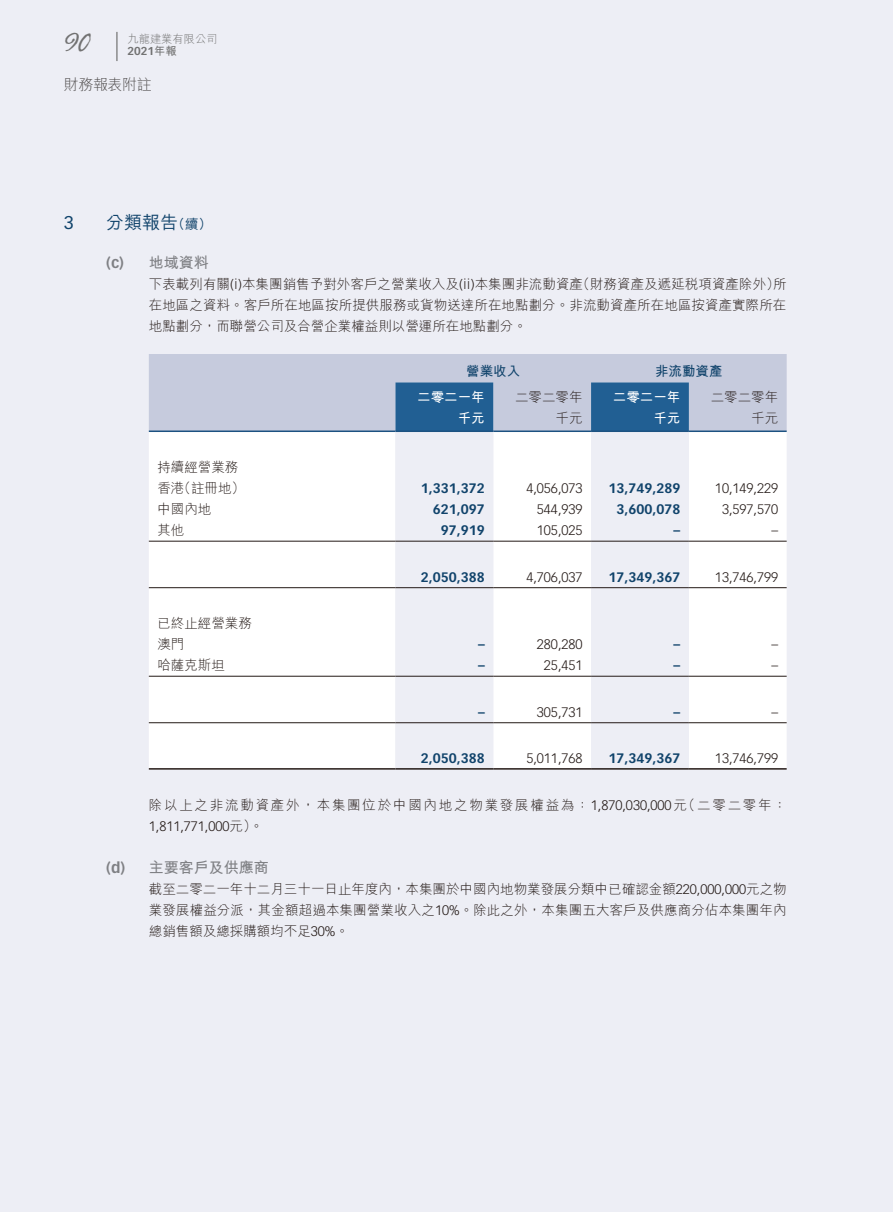
<style>
.page{position:relative;width:893px;height:1212px;background:#edeef5}
.page>*{position:absolute;margin:0;border:0;box-sizing:border-box;transform-origin:0 0}
.t1{font:31.5px "Legault Std";color:#727272}
.t2{font:500 18px "M Hei HK";color:#10436b}
.t3{font:18px "Vectora LT Std";color:#10436b}
.t4{font:700 15px "M Hei HK";color:#7f8084}
.t5{font:300 15px "M Hei HK";letter-spacing:-.025em;color:#4d4a4a}
.t6{font:300 13.5px/21px "M Hei HK";letter-spacing:.005em;color:#231916;text-align:justify}
.t7{font:300 13.5px "Vectora LT Std";color:#231916}
.t8{font:700 13.5px "Vectora LT Std";color:#10436b}
.t9{font:300 13.5px "M Hei HK";letter-spacing:.13em;color:#231916}
.t10{font:700 13.5px "M Hei HK";color:#fff}
.t11{font:700 13.5px "M Hei HK";color:#10436b}
.t12{font:300 11.25px "M Hei HK";color:#727272}
.t13{font:700 11.25px "Vectora LT Std";color:#727272}
.s1{font-family:"M Hei HK"}
.s2{font-size:13.5px}
.s3{font-family:"Vectora LT Std"}
</style>
<div class="page">
<svg style="left:117px;top:32px;width:1px;height:29px"></svg>
<div style="left:149px;top:354px;width:638px;height:76px;background:#c6cbdd"></div>
<svg style="left:395px;top:382px;width:294px;height:48px;background:#5a84ac"></svg>
<div style="left:149px;top:432px;width:638px;height:336px;background:#fff"></div>
<svg style="left:395px;top:432px;width:294px;height:336px"></svg>
<hr style="left:149px;top:430px;width:246px;height:2px;background:#1c5281">
<hr style="left:395px;top:430px;width:98px;height:2px;background:#1c5281">
<hr style="left:493px;top:430px;width:98px;height:2px;background:#1c5281">
<hr style="left:591px;top:430px;width:98px;height:2px;background:#1c5281">
<hr style="left:689px;top:430px;width:98px;height:2px;background:#1c5281">
<hr style="left:149px;top:541px;width:246px;height:1px;background:#231916">
<hr style="left:395px;top:541px;width:98px;height:1px;background:#231916">
<hr style="left:493px;top:541px;width:98px;height:1px;background:#231916">
<hr style="left:591px;top:541px;width:98px;height:1px;background:#231916">
<hr style="left:689px;top:541px;width:98px;height:1px;background:#231916">
<hr style="left:149px;top:587px;width:246px;height:1px;background:#231916">
<hr style="left:395px;top:587px;width:98px;height:1px;background:#231916">
<hr style="left:493px;top:587px;width:98px;height:1px;background:#231916">
<hr style="left:591px;top:587px;width:98px;height:1px;background:#231916">
<hr style="left:689px;top:587px;width:98px;height:1px;background:#231916">
<hr style="left:149px;top:676px;width:246px;height:1px;background:#231916">
<hr style="left:395px;top:676px;width:98px;height:1px;background:#231916">
<hr style="left:493px;top:676px;width:98px;height:1px;background:#231916">
<hr style="left:591px;top:676px;width:98px;height:1px;background:#231916">
<hr style="left:689px;top:676px;width:98px;height:1px;background:#231916">
<hr style="left:149px;top:722px;width:246px;height:1px;background:#231916">
<hr style="left:395px;top:722px;width:98px;height:1px;background:#231916">
<hr style="left:493px;top:722px;width:98px;height:1px;background:#231916">
<hr style="left:591px;top:722px;width:98px;height:1px;background:#231916">
<hr style="left:689px;top:722px;width:98px;height:1px;background:#231916">
<hr style="left:149px;top:768px;width:246px;height:2px;background:#231916">
<hr style="left:395px;top:768px;width:98px;height:2px;background:#231916">
<hr style="left:493px;top:768px;width:98px;height:2px;background:#231916">
<hr style="left:591px;top:768px;width:98px;height:2px;background:#231916">
<hr style="left:689px;top:768px;width:98px;height:2px;background:#231916">
<p class="t12" style="left:128px;top:30px;width:91px">九龍建業有限公司</p>
<h1 class="t1" style="left:64px;top:27px;width:28px">90</h1>
<p class="t13" style="left:128px;top:44px;width:51px">2021<span class="s1">年報</span></p>
<p class="t5" style="left:64px;top:74px;width:90px">財務報表附註</p>
<h2 class="t3" style="left:64px;top:212px;width:12px">3</h2>
<h2 class="t2" style="left:106px;top:209px;width:107px">分類報告<span class="s2">（續）</span></h2>
<p class="t4" style="left:106px;top:252px;width:104px"><span class="s3">(c)</span> 地域資料</p>
<p class="t6" style="left:149px;top:273px;width:639px">下表載列有關<span class="s3">(i)</span>本集團銷售予對外客戶之營業收入及<span class="s3">(ii)</span>本集團非流動資產（財務資產及遞延稅項資產除外）所在地區之資料。客戶所在地區按所提供服務或貨物送達所在地點劃分。非流動資產所在地區按資產實際所在地點劃分，而聯營公司及合營企業權益則以營運所在地點劃分。</p>
<p class="t11" style="left:466px;top:362px;width:55px">營業收入</p>
<p class="t11" style="left:655px;top:362px;width:69px">非流動資產</p>
<p class="t10" style="left:417px;top:387px;width:69px">二零二一年</p>
<p class="t6" style="left:515px;top:386px;width:69px">二零二零年</p>
<p class="t10" style="left:613px;top:387px;width:69px">二零二一年</p>
<p class="t6" style="left:711px;top:386px;width:69px">二零二零年</p>
<p class="t10" style="left:458px;top:408px;width:28px">千元</p>
<p class="t6" style="left:556px;top:407px;width:28px">千元</p>
<p class="t10" style="left:653px;top:408px;width:28px">千元</p>
<p class="t6" style="left:751px;top:407px;width:28px">千元</p>
<p class="t6" style="left:157px;top:456px;width:89px">持續經營業務香港（註冊地）</p>
<p class="t8" style="left:421px;top:480px;width:65px">1,331,372</p>
<p class="t7" style="left:526px;top:481px;width:58px">4,056,073</p>
<p class="t8" style="left:608px;top:480px;width:73px">13,749,289</p>
<p class="t7" style="left:715px;top:481px;width:65px">10,149,229</p>
<p class="t6" style="left:157px;top:498px;width:55px">中國內地</p>
<p class="t8" style="left:433px;top:501px;width:53px">621,097</p>
<p class="t7" style="left:537px;top:502px;width:47px">544,939</p>
<p class="t8" style="left:616px;top:501px;width:65px">3,600,078</p>
<p class="t7" style="left:722px;top:502px;width:58px">3,597,570</p>
<p class="t6" style="left:157px;top:519px;width:28px">其他</p>
<p class="t8" style="left:441px;top:522px;width:45px">97,919</p>
<p class="t7" style="left:537px;top:523px;width:47px">105,025</p>
<p class="t8" style="left:674px;top:522px;width:8px">–</p>
<p class="t7" style="left:771px;top:523px;width:8px">–</p>
<p class="t8" style="left:421px;top:569px;width:65px">2,050,388</p>
<p class="t7" style="left:526px;top:569px;width:58px">4,706,037</p>
<p class="t8" style="left:608px;top:569px;width:73px">17,349,367</p>
<p class="t7" style="left:715px;top:569px;width:65px">13,746,799</p>
<p class="t6" style="left:157px;top:612px;width:96px">已終止經營業務澳門</p>
<p class="t8" style="left:478px;top:636px;width:8px">–</p>
<p class="t7" style="left:537px;top:637px;width:47px">280,280</p>
<p class="t8" style="left:674px;top:636px;width:8px">–</p>
<p class="t7" style="left:771px;top:637px;width:8px">–</p>
<p class="t6" style="left:157px;top:654px;width:69px">哈薩克斯坦</p>
<p class="t8" style="left:478px;top:657px;width:8px">–</p>
<p class="t7" style="left:544px;top:658px;width:40px">25,451</p>
<p class="t8" style="left:674px;top:657px;width:8px">–</p>
<p class="t7" style="left:771px;top:658px;width:8px">–</p>
<p class="t8" style="left:478px;top:704px;width:8px">–</p>
<p class="t7" style="left:537px;top:704px;width:47px">305,731</p>
<p class="t8" style="left:674px;top:704px;width:8px">–</p>
<p class="t7" style="left:771px;top:704px;width:8px">–</p>
<p class="t8" style="left:421px;top:750px;width:65px">2,050,388</p>
<p class="t7" style="left:526px;top:751px;width:58px">5,011,768</p>
<p class="t8" style="left:608px;top:750px;width:73px">17,349,367</p>
<p class="t7" style="left:715px;top:751px;width:65px">13,746,799</p>
<p class="t9" style="left:149px;top:795px;width:639px">除以上之非流動資產外，本集團位於中國內地之物業發展權益為：<span class="s3">1,870,030,000</span>元（二零二零年：</p>
<p class="t7" style="left:149px;top:818px;width:116px">1,811,771,000<span class="s1">元）。</span></p>
<p class="t4" style="left:106px;top:856px;width:164px"><span class="s3">(d)</span> 主要客戶及供應商</p>
<p class="t6" style="left:149px;top:878px;width:639px">截至二零二一年十二月三十一日止年度內，本集團於中國內地物業發展分類中已確認金額<span class="s3">220,000,000</span>元之物業發展權益分派，其金額超過本集團營業收入之<span class="s3">10%</span>。除此之外，本集團五大客戶及供應商分佔本集團年內總銷售額及總採購額均不足<span class="s3">30%</span>。</p>
</div>
